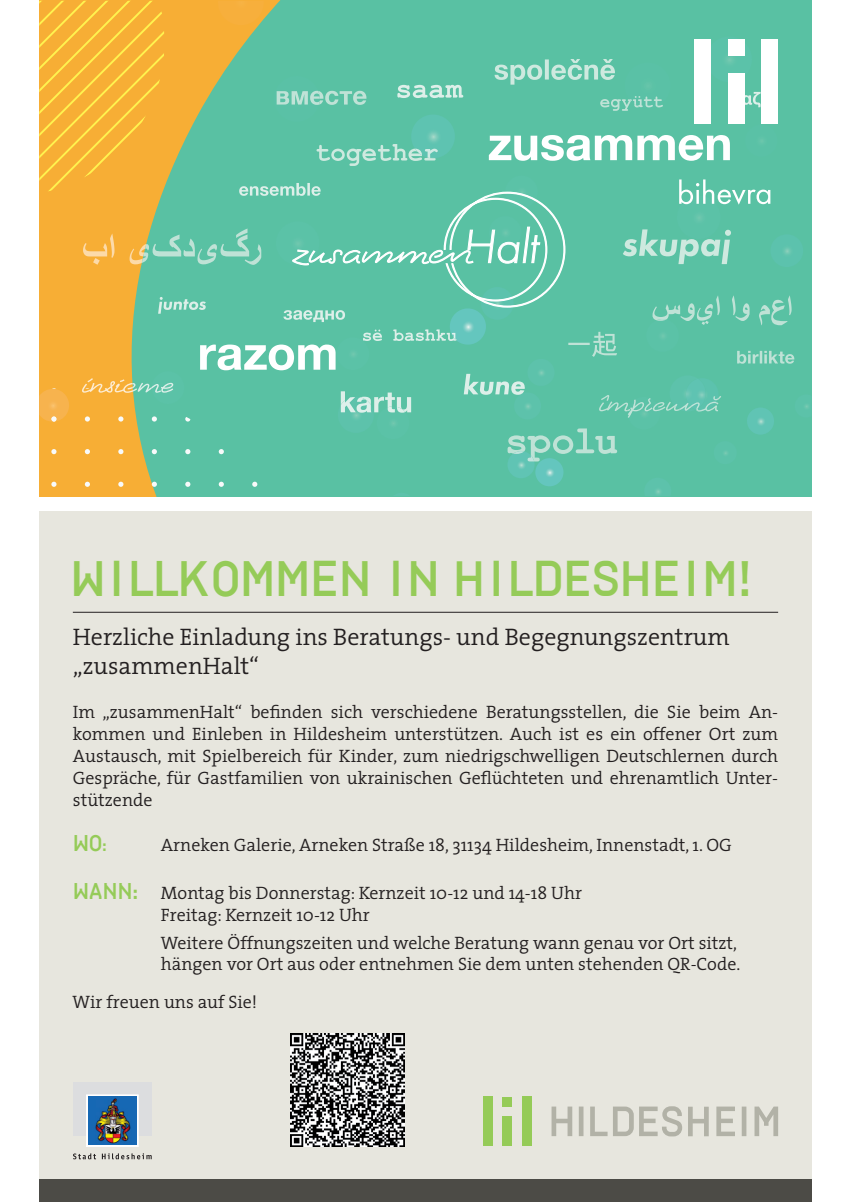
<style>
.page{position:relative;width:851px;height:1202px;background:#fff}
.page>*{position:absolute;margin:0;border:0;box-sizing:border-box;transform-origin:0 0}
.t1{font:500 48px "Uberform";color:#95cb58}
.t2{font:300 24px/28.8px "The Serif";color:#231f20}
.t3{font:500 22px "Uberform";color:#95cb58}
.t4{font:300 18px/22px "The Serif";color:#231f20}
.s1{font-size:18px}
.s2{font-family:"Uberform";font-weight:500;font-size:22px;color:#95cb58}
</style>
<div class="page">
<div style="left:39px;top:511px;width:772px;height:681px;background:#e7e6de"></div>
<hr style="left:73px;top:612px;width:705px;height:1px;background:#231f20">
<div style="left:39px;top:1179px;width:772px;height:23px;background:#4c4b46"></div>
<div style="left:482px;top:1097px;width:10px;height:49px;background:#95cb58"></div>
<div style="left:502px;top:1116px;width:10px;height:30px;background:#95cb58"></div>
<div style="left:502px;top:1097px;width:10px;height:10px;background:#95cb58"></div>
<div style="left:522px;top:1097px;width:9px;height:49px;background:#95cb58"></div>
<svg style="left:551px;top:1106px;width:21px;height:30px"></svg>
<svg style="left:578px;top:1106px;width:5px;height:30px"></svg>
<svg style="left:741px;top:1106px;width:5px;height:30px"></svg>
<svg style="left:590px;top:1106px;width:43px;height:30px"></svg>
<svg style="left:639px;top:1106px;width:43px;height:30px"></svg>
<svg style="left:688px;top:1107px;width:20px;height:29px"></svg>
<svg style="left:754px;top:1106px;width:24px;height:30px"></svg>
<svg style="left:716px;top:1106px;width:18px;height:30px"></svg>
<div style="left:73px;top:1082px;width:78px;height:54px;background:#dcdddf"></div>
<svg style="left:86px;top:1095px;width:52px;height:52px"></svg>
<img style="left:88px;top:1097px;width:48px;height:48px">
<svg style="left:73px;top:1153px;width:23px;height:6px"></svg>
<svg style="left:102px;top:1153px;width:50px;height:6px"></svg>
<svg style="left:39px;top:1px;width:773px;height:495px;background:#7ac094"></svg>
<div style="left:693px;top:39px;width:17px;height:84px;background:#fff"></div>
<div style="left:727px;top:73px;width:17px;height:50px;background:#fff"></div>
<div style="left:727px;top:39px;width:17px;height:17px;background:#fff"></div>
<div style="left:761px;top:39px;width:17px;height:84px;background:#fff"></div>
<img style="left:291px;top:1033px;width:113px;height:113px">
<h1 class="t1" style="left:70px;top:548px;width:682px">WILLKOMMEN IN HILDESHEIM!</h1>
<h2 class="t2" style="left:73px;top:623px;width:658px">Herzliche Einladung ins Beratungs- und Begegnungszentrum „zusammenHalt“</h2>
<p class="t4" style="left:73px;top:701px;width:706px;text-align:justify">Im „zusammenHalt“ befinden sich verschiedene Beratungsstellen, die Sie beim An&shy;kommen und Einleben in Hildesheim unterstützen. Auch ist es ein offener Ort zum Austausch, mit Spielbereich für Kinder, zum niedrigschwelligen Deutschlernen durch Gespräche, für Gastfamilien von ukrainischen Geflüchteten und ehrenamtlich Unter&shy;stützende</p>
<p class="t3" style="left:73px;top:829px;width:35px">WO<span class="s1">:</span></p>
<p class="t4" style="left:161px;top:834px;width:572px">Arneken Galerie, Arneken Straße 18, 31134 Hildesheim, Innenstadt, 1. OG</p>
<p class="t4" style="left:161px;top:882px;width:422px;text-indent:-88px"><span class="s2">WANN:</span> Montag bis Donnerstag: Kernzeit 10-12 und 14-18 Uhr<br>Freitag: Kernzeit 10-12 Uhr</p>
<p class="t4" style="left:161px;top:932px;width:581px">Weitere Öffnungszeiten und welche Beratung wann genau vor Ort sitzt, hängen vor Ort aus oder entnehmen Sie dem unten stehenden QR-Code.</p>
<p class="t4" style="left:73px;top:991px;width:186px">Wir freuen uns auf Sie!</p>
</div>
